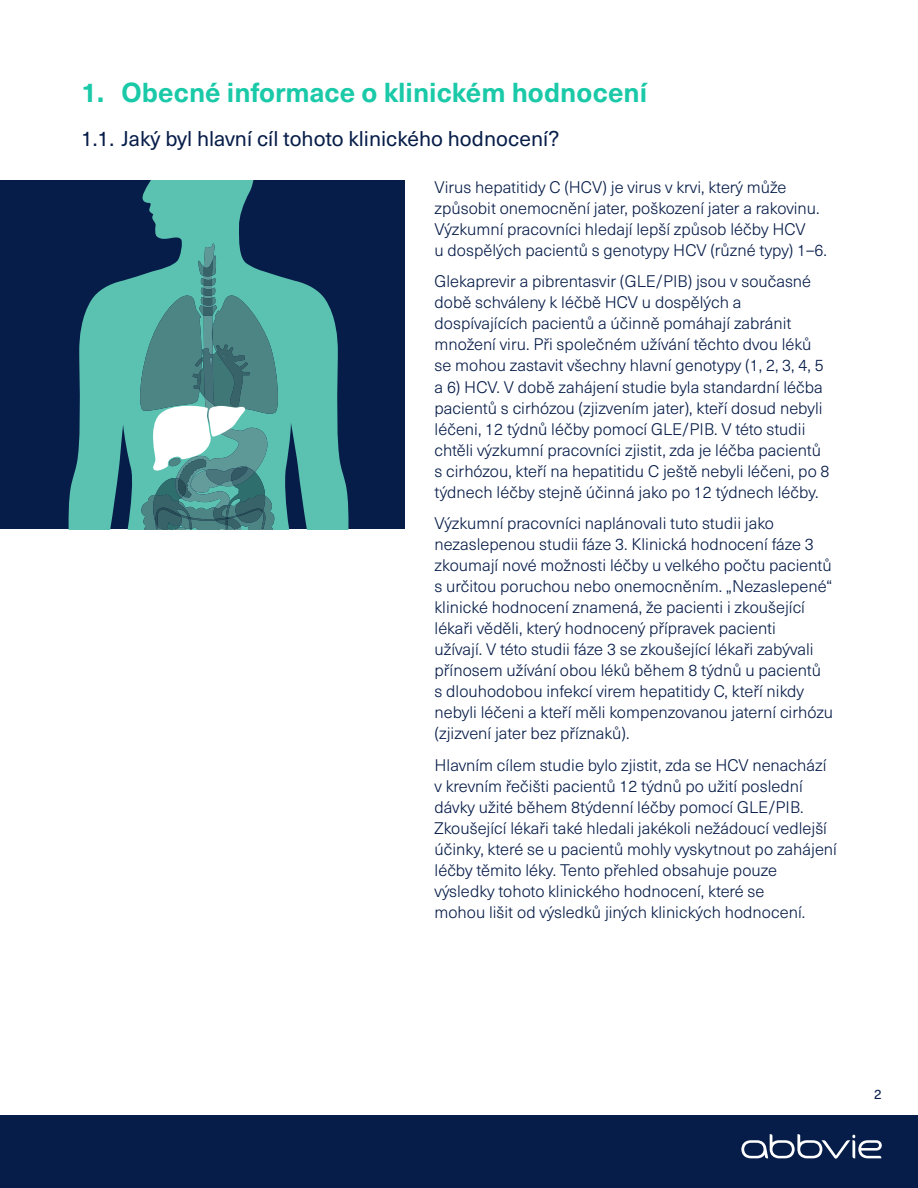
<style>
.page{position:relative;width:918px;height:1188px;background:#fff}
.page>*{position:absolute;margin:0;border:0;box-sizing:border-box;transform-origin:0 0}
.t1{font:700 27px "Neue Haas Unica Pro";color:#1ac9a8}
.t2{font:21px "Neue Haas Unica Pro";color:#071d49}
.t3{font:300 16.5px/21px "Neue Haas Unica Pro";color:#071d49}
.t4{font:13.5px "Neue Haas Unica Pro";color:#071d49}
</style>
<div class="page">
<div style="left:0;top:180px;width:405px;height:349px;background:#071d49"></div>
<svg style="left:68px;top:180px;width:281px;height:349px;fill:#5bc2b1"></svg>
<svg style="left:138px;top:243px;width:140px;height:287px;background:#5a9a97"></svg>
<div style="left:0;top:1115px;width:918px;height:73px;background:#071d49"></div>
<svg style="left:741px;top:1134px;width:141px;height:25px"></svg>
<h1 class="t1" style="left:81px;top:76px;width:568px">1. Obecné informace o klinickém hodnocení</h1>
<p class="t2" style="left:81px;top:126px;width:480px">1.1. Jaký byl hlavní cíl tohoto klinického hodnocení?</p>
<p class="t3" style="left:435px;top:177px;width:394px">Virus hepatitidy C (HCV) je virus v krvi, který může způsobit onemocnění jater, poškození jater a rakovinu.<br>Výzkumní pracovníci hledají lepší způsob léčby HCV<br>u dospělých pacientů s genotypy HCV (různé typy) 1–6.</p>
<p class="t3" style="left:435px;top:271px;width:397px">Glekaprevir a pibrentasvir (GLE/PIB) jsou v současné době schváleny k léčbě HCV u dospělých a dospívajících pacientů a účinně pomáhají zabránit množení viru. Při společném užívání těchto dvou léků se mohou zastavit všechny hlavní genotypy (1, 2, 3, 4, 5 a 6) HCV. V době zahájení studie byla standardní léčba pacientů s cirhózou (zjizvením jater), kteří dosud nebyli léčeni, 12 týdnů léčby pomocí GLE/PIB. V této studii chtěli výzkumní pracovníci zjistit, zda je léčba pacientů s cirhózou, kteří na hepatitidu C ještě nebyli léčeni, po 8 týdnech léčby stejně účinná jako po 12 týdnech léčby.</p>
<p class="t3" style="left:435px;top:513px;width:400px">Výzkumní pracovníci naplánovali tuto studii jako nezaslepenou studii fáze 3. Klinická hodnocení fáze 3 zkoumají nové možnosti léčby u velkého počtu pacientů s určitou poruchou nebo onemocněním. „Nezaslepené“ klinické hodnocení znamená, že pacienti i zkoušející lékaři věděli, který hodnocený přípravek pacienti<br>užívají. V této studii fáze 3 se zkoušející lékaři zabývali přínosem užívání obou léků během 8 týdnů u pacientů<br>s dlouhodobou infekcí virem hepatitidy C, kteří nikdy nebyli léčeni a kteří měli kompenzovanou jaterní cirhózu (zjizvení jater bez příznaků).</p>
<p class="t3" style="left:435px;top:755px;width:404px">Hlavním cílem studie bylo zjistit, zda se HCV nenachází v krevním řečišti pacientů 12 týdnů po užití poslední dávky užité během 8týdenní léčby pomocí GLE/PIB.<br>Zkoušející lékaři také hledali jakékoli nežádoucí vedlejší účinky, které se u pacientů mohly vyskytnout po zahájení léčby těmito léky. Tento přehled obsahuje pouze výsledky tohoto klinického hodnocení, které se<br>mohou lišit od výsledků jiných klinických hodnocení.</p>
<p class="t4" style="left:874px;top:1086px;width:9px">2</p>
</div>
